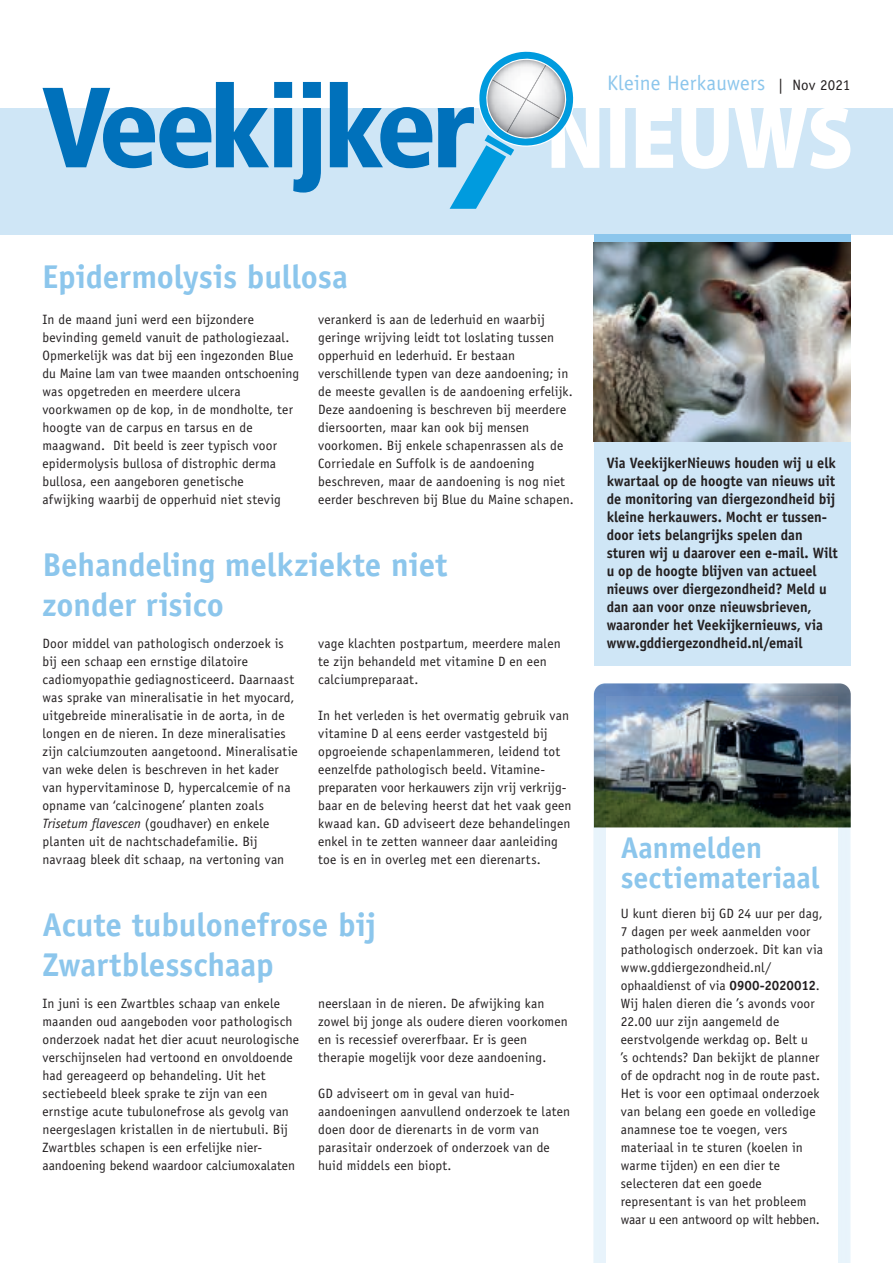
<style>
.page{position:relative;width:893px;height:1263px;background:#fff}
.page>*{position:absolute;margin:0;border:0;box-sizing:border-box;transform-origin:0 0}
.kop_artikel{font:700 33px/39.6px "Officina Sans Std";letter-spacing:-.005em;color:#8cc6ec}
.kop_artikel-2{font:700 30px/30px "Officina Sans Std";letter-spacing:-.005em;color:#8cc6ec}
.t1{font:21px "Officina Sans Std";letter-spacing:.005em;color:#8cc6ec}
.intro{font:700 15px/18px "Officina Sans Std";letter-spacing:-.005em;color:#231f20;scale:.95 1}
.body{font:13.5px/18px "Officina Sans Std";letter-spacing:.01em;color:#231f20}
.s1{font-size:15px;color:#231f20}
.s2{font-style:italic}
.s3{font-weight:700}
</style>
<div class="page">
<div style="left:0;top:108px;width:893px;height:126px;background:#cfe6f6"></div>
<svg style="left:43px;top:82px;width:278px;height:111px"></svg>
<svg style="left:330px;top:82px;width:102px;height:86px"></svg>
<svg style="left:438px;top:51px;width:412px;height:158px"></svg>
<div style="left:594px;top:683px;width:257px;height:580px;background:#8cc6ec;opacity:.2"></div>
<svg style="left:606px;top:696px;width:232px;height:567px"></svg>
<div style="left:594px;top:441px;width:256px;height:225px;background:#cfe6f6"></div>
<div style="left:594px;top:234px;width:256px;height:9px;background:#8cc6ec"></div>
<img style="left:594px;top:243px;width:256px;height:198px">
<p class="t1" style="left:607px;top:71px;width:245px">Kleine Herkauwers <span class="s1">| Nov 2021</span></p>
<p class="kop_artikel" style="left:43px;top:257px;width:307px">Epidermolysis bullosa</p>
<p class="body" style="left:43px;top:310px;width:258px">In de maand juni werd een bijzondere bevinding gemeld vanuit de pathologiezaal.<br>Opmerkelijk was dat bij een ingezonden Blue du Maine lam van twee maanden ontschoening was opgetreden en meerdere ulcera voorkwamen op de kop, in de mondholte, ter hoogte van de carpus en tarsus en de maagwand. Dit beeld is zeer typisch voor epidermolysis bullosa of distrophic derma bullosa, een aangeboren genetische afwijking waarbij de opperhuid niet stevig</p>
<p class="body" style="left:318px;top:310px;width:257px">verankerd is aan de lederhuid en waarbij geringe wrijving leidt tot loslating tussen opperhuid en lederhuid. Er bestaan verschillende typen van deze aandoening; in de meeste gevallen is de aandoening erfelijk.<br>Deze aandoening is beschreven bij meerdere diersoorten, maar kan ook bij mensen voorkomen. Bij enkele schapenrassen als de Corriedale en Suffolk is de aandoening beschreven, maar de aandoening is nog niet eerder beschreven bij Blue du Maine schapen.</p>
<p class="kop_artikel" style="left:43px;top:545px;width:406px">Behandeling melkziekte niet zonder risico</p>
<p class="body" style="left:43px;top:634px;width:257px">Door middel van pathologisch onderzoek is bij een schaap een ernstige dilatoire cadiomyopathie gediagnosticeerd. Daarnaast was sprake van mineralisatie in het myocard, uitgebreide mineralisatie in de aorta, in de longen en de nieren. In deze mineralisaties zijn calciumzouten aangetoond. Mineralisatie van weke delen is beschreven in het kader van hypervitaminose D, hypercalcemie of na opname van ‘calcinogene’ planten zoals <span class="s2">Trisetum flavescen</span> (goudhaver) en enkele planten uit de nachtschadefamilie. Bij navraag bleek dit schaap, na vertoning van</p>
<p class="body" style="left:318px;top:634px;width:244px">vage klachten postpartum, meerdere malen te zijn behandeld met vitamine D en een calciumpreparaat.</p>
<p class="body" style="left:318px;top:706px;width:255px">In het verleden is het overmatig gebruik van vitamine D al eens eerder vastgesteld bij opgroeiende schapenlammeren, leidend tot eenzelfde pathologisch beeld. Vitamine&shy;preparaten voor herkauwers zijn vrij verkrijg&shy;baar en de beleving heerst dat het vaak geen kwaad kan. GD adviseert deze behandelingen enkel in te zetten wanneer daar aanleiding toe is en in overleg met een dierenarts.</p>
<p class="kop_artikel" style="left:43px;top:905px;width:335px">Acute tubulonefrose bij<br>Zwartblesschaap</p>
<p class="body" style="left:43px;top:994px;width:258px">In juni is een Zwartbles schaap van enkele maanden oud aangeboden voor pathologisch onderzoek nadat het dier acuut neurologische verschijnselen had vertoond en onvoldoende had gereageerd op behandeling. Uit het sectiebeeld bleek sprake te zijn van een ernstige acute tubulonefrose als gevolg van neergeslagen kristallen in de niertubuli. Bij Zwartbles schapen is een erfelijke nier&shy;aandoening bekend waardoor calciumoxalaten</p>
<p class="body" style="left:318px;top:994px;width:251px">neerslaan in de nieren. De afwijking kan zowel bij jonge als oudere dieren voorkomen en is recessief overerfbaar. Er is geen therapie mogelijk voor deze aandoening.</p>
<p class="body" style="left:318px;top:1084px;width:254px">GD adviseert om in geval van huid&shy;aandoeningen aanvullend onderzoek te laten doen door de dierenarts in de vorm van parasitair onderzoek of onderzoek van de huid middels een biopt.</p>
<p class="intro" style="left:607px;top:454px;width:245px">Via VeekijkerNieuws houden wij u elk kwartaal op de hoogte van nieuws uit de monitoring van diergezondheid bij kleine herkauwers. Mocht er tussen&shy;door iets belangrijks spelen dan sturen wij u daarover een e-mail. Wilt u op de hoogte blijven van actueel nieuws over diergezondheid? Meld u dan aan voor onze nieuwsbrieven, waaronder het Veekijkernieuws, via www.gddiergezondheid.nl/email</p>
<p class="kop_artikel-2" style="left:621px;top:832px;width:200px">Aanmelden sectiemateriaal</p>
<p class="body" style="left:621px;top:904px;width:204px">U kunt dieren bij GD 24 uur per dag,<br>7 dagen per week aanmelden voor pathologisch onderzoek. Dit kan via www.gddiergezondheid.nl/ ophaaldienst of via <span class="s3">0900-2020012</span>.<br>Wij halen dieren die ’s avonds voor<br>22.00 uur zijn aangemeld de eerstvolgende werkdag op. Belt u<br>’s ochtends? Dan bekijkt de planner of de opdracht nog in de route past.<br>Het is voor een optimaal onderzoek van belang een goede en volledige anamnese toe te voegen, vers materiaal in te sturen (koelen in warme tijden) en een dier te selecteren dat een goede representant is van het probleem waar u een antwoord op wilt hebben.</p>
</div>
